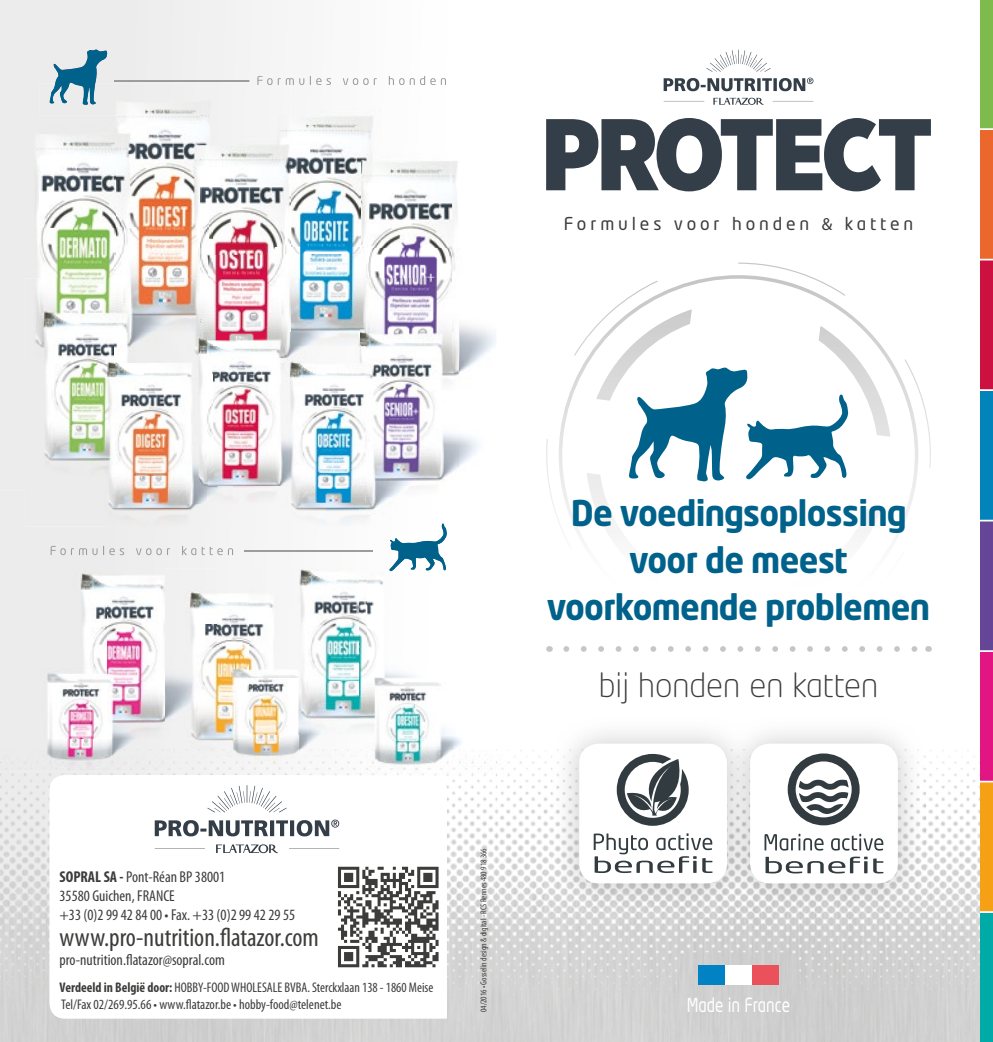
<style>
.page{position:relative;width:993px;height:1042px;background:#fff}
.page>*{position:absolute;margin:0;border:0;box-sizing:border-box;transform-origin:0 0}
.t1{font:700 35px/47.2px "Neo Tech";letter-spacing:-.02em;color:#00628b;text-align:center;scale:.96 1}
.t2{font:300 33.25px "Neo Tech";color:#3c3c3b}
.t3{font:condensed 26.25px "Myriad Pro";color:#3c3c3b}
.t4{font:19.25px "Neo Tech";color:#fff;scale:.8 1}
.t5{font:17.5px "Neo Tech";letter-spacing:.22em;color:#3c3c3b}
.t6{font:condensed 15.75px/18.9px "Myriad Pro";color:#3c3c3b}
.t7{font:condensed 14px/16.8px "Myriad Pro";color:#3c3c3b}
.t8{font:condensed 8.75px "Myriad Pro";color:#3c3c3b}
.s1{font-family:"Myriad Pro"}
.s2{font-weight:700}
</style>
<div class="page">
<div style="left:0;top:0;width:311px;height:491px;background:#eee"></div>
<img style="left:0;top:766px;width:496px;height:276px">
<svg style="left:546px;top:263px;width:384px;height:384px"></svg>
<svg style="left:566px;top:646px;width:353px;height:6px"></svg>
<img style="left:497px;top:750px;width:483px;height:292px">
<img style="left:496px;top:775px;width:1px;height:267px">
<div style="left:697px;top:966px;width:27px;height:19px;background:#0082c4"></div>
<div style="left:724px;top:966px;width:27px;height:19px;background:#fff"></div>
<div style="left:751px;top:966px;width:27px;height:19px;background:#ea515a"></div>
<img style="left:551px;top:732px;width:374px;height:179px">
<div style="left:579px;top:743px;width:147px;height:140px;background:#fff;border-radius:20px"></div>
<svg style="left:593px;top:754px;width:119px;height:119px"></svg>
<div style="left:749px;top:743px;width:148px;height:140px;background:#fff;border-radius:20px"></div>
<svg style="left:764px;top:834px;width:59px;height:16px"></svg>
<svg style="left:831px;top:834px;width:52px;height:16px"></svg>
<svg style="left:765px;top:856px;width:118px;height:17px"></svg>
<svg style="left:787px;top:753px;width:72px;height:72px"></svg>
<svg style="left:49px;top:50px;width:59px;height:33px;background:#81acbf"></svg>
<img style="left:114px;top:81px;width:135px;height:1px">
<img style="left:249px;top:76px;width:197px;height:9px">
<svg style="left:980px;top:0;width:12px;height:1042px;background:#8f6d6a"></svg>
<svg style="left:546px;top:50px;width:384px;height:141px"></svg>
<svg style="left:50px;top:775px;width:396px;height:243px"></svg>
<svg style="left:155px;top:785px;width:184px;height:68px"></svg>
<svg style="left:338px;top:867px;width:100px;height:100px"></svg>
<img style="left:290px;top:98px;width:84px;height:44px">
<img style="left:40px;top:83px;width:250px;height:33px">
<img style="left:50px;top:83px;width:46px;height:22px">
<img style="left:249px;top:83px;width:41px;height:2px">
<div style="left:201px;top:98px;width:89px;height:29px;background:#f4f4f4"></div>
<img style="left:360px;top:150px;width:98px;height:98px">
<img style="left:209px;top:127px;width:151px;height:128px">
<img style="left:285px;top:143px;width:5px;height:105px">
<div style="left:0;top:116px;width:40px;height:248px;background:#ececec"></div>
<img style="left:40px;top:116px;width:161px;height:56px">
<img style="left:40px;top:172px;width:77px;height:107px">
<svg style="left:201px;top:116px;width:8px;height:11px"></svg>
<img style="left:117px;top:127px;width:92px;height:101px">
<img style="left:458px;top:435px;width:21px;height:33px">
<img style="left:451px;top:248px;width:45px;height:127px">
<img style="left:360px;top:248px;width:91px;height:98px">
<svg style="left:276px;top:248px;width:14px;height:7px"></svg>
<img style="left:115px;top:255px;width:250px;height:24px">
<img style="left:365px;top:279px;width:93px;height:217px">
<img style="left:275px;top:375px;width:90px;height:121px">
<img style="left:285px;top:346px;width:80px;height:45px">
<img style="left:212px;top:279px;width:148px;height:96px">
<img style="left:285px;top:279px;width:5px;height:52px">
<img style="left:0;top:364px;width:208px;height:112px">
<img style="left:117px;top:228px;width:95px;height:27px">
<img style="left:25px;top:476px;width:183px;height:32px">
<img style="left:208px;top:375px;width:67px;height:116px">
<img style="left:25px;top:279px;width:92px;height:85px">
<img style="left:40px;top:279px;width:75px;height:52px">
<img style="left:117px;top:279px;width:91px;height:96px">
<img style="left:201px;top:331px;width:7px;height:15px">
<img style="left:208px;top:279px;width:4px;height:197px">
<svg style="left:208px;top:331px;width:1px;height:33px"></svg>
<img style="left:0;top:491px;width:108px;height:259px">
<img style="left:51px;top:546px;width:57px;height:9px">
<img style="left:115px;top:491px;width:93px;height:12px">
<svg style="left:208px;top:491px;width:10px;height:17px"></svg>
<img style="left:0;top:750px;width:181px;height:21px">
<img style="left:358px;top:550px;width:88px;height:184px">
<svg style="left:358px;top:551px;width:14px;height:1px"></svg>
<img style="left:275px;top:496px;width:119px;height:24px">
<svg style="left:388px;top:523px;width:59px;height:48px"></svg>
<img style="left:276px;top:486px;width:89px;height:10px">
<img style="left:218px;top:486px;width:57px;height:22px">
<img style="left:218px;top:491px;width:31px;height:12px">
<img style="left:108px;top:546px;width:110px;height:27px">
<img style="left:108px;top:573px;width:73px;height:183px">
<div style="left:218px;top:508px;width:140px;height:60px;background:#f6f6f6"></div>
<img style="left:249px;top:551px;width:109px;height:1px">
<img style="left:218px;top:546px;width:19px;height:9px">
<img style="left:307px;top:734px;width:146px;height:16px">
<img style="left:307px;top:750px;width:200px;height:25px">
<svg style="left:496px;top:750px;width:1px;height:25px"></svg>
<img style="left:307px;top:775px;width:127px;height:1px">
<img style="left:166px;top:756px;width:140px;height:10px">
<svg style="left:358px;top:568px;width:8px;height:9px"></svg>
<img style="left:181px;top:734px;width:126px;height:22px">
<img style="left:166px;top:568px;width:52px;height:57px">
<img style="left:181px;top:625px;width:37px;height:57px">
<img style="left:181px;top:682px;width:68px;height:57px">
<img style="left:249px;top:568px;width:73px;height:55px">
<img style="left:249px;top:623px;width:58px;height:111px">
<img style="left:218px;top:568px;width:31px;height:166px">
<img style="left:307px;top:750px;width:59px;height:16px">
<img style="left:307px;top:750px;width:51px;height:6px">
<img style="left:307px;top:577px;width:51px;height:157px">
<p class="t5" style="left:563px;top:212px;width:350px">Formules voor honden <span class="s1">&amp;</span> katten</p>
<p class="t6" style="left:60px;top:867px;width:237px"><span class="s2">SOPRAL SA -</span> Pont-Réan BP 38001<br>35580 Guichen, FRANCE<br>+33 (0)2 99 42 84 00 • Fax. +33 (0)2 99 42 29 55</p>
<h3 class="t3" style="left:60px;top:923px;width:261px">www.pro-nutrition.flatazor.com</h3>
<p class="t6" style="left:60px;top:950px;width:167px">pro-nutrition.flatazor@sopral.com</p>
<p class="t7" style="left:60px;top:979px;width:375px"><span class="s2">Verdeeld in België door:</span> HOBBY-FOOD WHOLESALE BVBA. Sterckxlaan 138 - 1860 Meise<br>Tel/Fax 02/269.95.66 • www.flatazor.be • hobby-food@telenet.be</p>
<p class="t8" style="left:479px;top:1012px;width:165px;rotate:-90deg">04/2016 • Gosselin design &amp; digital - RCS Rennes 480 918 366</p>
<h1 class="t1" style="left:546px;top:488px;width:400px">De voedingsoplossing voor de meest voorkomende problemen</h1>
<h2 class="t2" style="left:598px;top:665px;width:281px">bij honden en katten</h2>
<h3 class="t4" style="left:686px;top:993px;width:131px">Made in France</h3>
</div>
